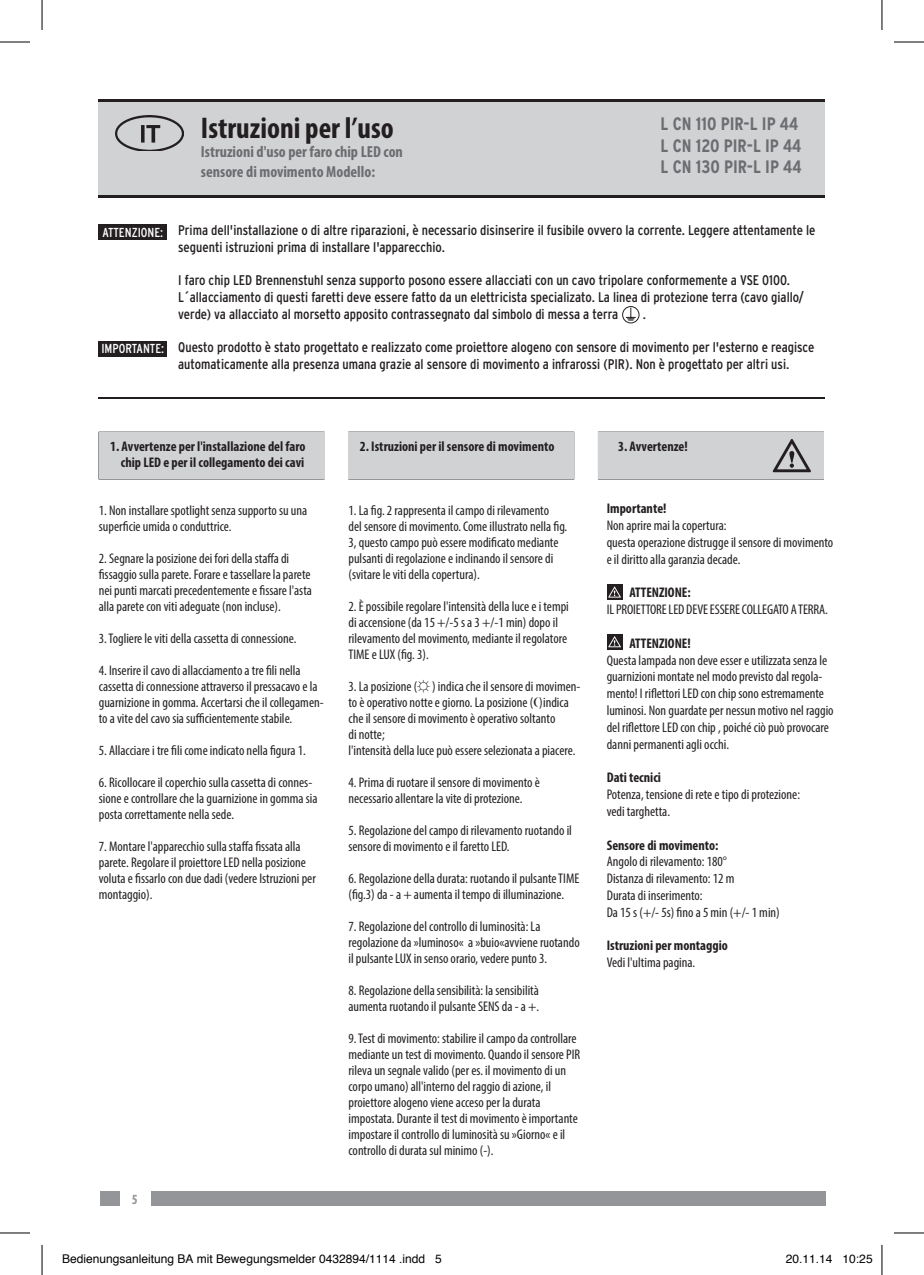
<style>
.page{position:relative;width:924px;height:1275px;background:#fff}
.page>*{position:absolute;margin:0;border:0;box-sizing:border-box;transform-origin:0 0}
.t1{font:700 condensed 30px "Myriad Pro";color:#231f20}
.t2{font:700 condensed 18px/21.6px "Interstate";color:#6c6d70}
.t3{font:700 condensed 16px/19.2px "Myriad Pro";color:#6c6d70}
.t4{font:condensed 14px/16px "Myriad Pro";color:#231f20}
.t5{font:condensed 14px/16.8px "Interstate";color:#231f20}
.t6{font:700 condensed 14px/16px "Myriad Pro";color:#231f20;text-align:right}
.t7{font:700 condensed 14px "Myriad Pro";color:#939598}
.t8{font:condensed 13px "Interstate";color:#fff}
.t9{font:12px "Helvetica";color:#000}
.s1{font-family:"Arial";font-stretch:normal}
</style>
<div class="page">
<div style="left:99px;top:101px;width:725px;height:97px;background:#d1d2d4"></div>
<hr style="left:99px;top:99px;width:725px;height:3px;background:#231f20">
<hr style="left:99px;top:195px;width:725px;height:3px;background:#231f20">
<div style="left:151px;top:1191px;width:674px;height:14px;background:#939598"></div>
<div style="left:100px;top:1191px;width:20px;height:14px;background:#939598"></div>
<div style="left:348px;top:432px;width:225px;height:47px;background:#d1d2d4"></div>
<div style="left:598px;top:432px;width:225px;height:47px;background:#d1d2d4"></div>
<div style="left:99px;top:432px;width:225px;height:47px;background:#d1d2d4"></div>
<div style="left:99px;top:225px;width:68px;height:15px;background:#231f20"></div>
<div style="left:99px;top:341px;width:68px;height:15px;background:#231f20"></div>
<hr style="left:99px;top:398px;width:725px;height:1px;background:#231f20">
<img style="left:116px;top:116px;width:68px;height:35px">
<svg style="left:772px;top:439px;width:38px;height:33px"></svg>
<svg style="left:607px;top:584px;width:15px;height:16px"></svg>
<svg style="left:608px;top:586px;width:12px;height:11px"></svg>
<svg style="left:607px;top:634px;width:15px;height:15px"></svg>
<svg style="left:608px;top:636px;width:12px;height:11px"></svg>
<svg style="left:622px;top:306px;width:17px;height:17px"></svg>
<hr style="left:0;top:42px;width:30px;height:1px;background:#000">
<hr style="left:893px;top:42px;width:30px;height:1px;background:#000">
<hr style="left:0;top:1232px;width:30px;height:1px;background:#000">
<hr style="left:893px;top:1232px;width:30px;height:1px;background:#000">
<hr style="left:42px;top:0;width:1px;height:30px;background:#000">
<hr style="left:42px;top:1245px;width:1px;height:30px;background:#000">
<hr style="left:881px;top:0;width:1px;height:30px;background:#000">
<hr style="left:881px;top:1245px;width:1px;height:30px;background:#000">
<h1 class="t1" style="left:201px;top:109px;width:194px">Istruzioni per l’uso</h1>
<p class="t3" style="left:201px;top:142px;width:203px">Istruzioni d'uso per faro chip LED con sensore di movimento Modello:</p>
<p class="t2" style="left:660px;top:113px;width:142px">L CN 110 PIR-L IP 44<br>L CN 120 PIR-L IP 44<br>L CN 130 PIR-L IP 44</p>
<p class="t8" style="left:102px;top:225px;width:62px">ATTENZIONE:</p>
<p class="t8" style="left:101px;top:341px;width:64px">IMPORTANTE:</p>
<p class="t5" style="left:178px;top:221px;width:638px">Prima dell'installazione o di altre riparazioni, è necessario disinserire il fusibile ovvero la corrente. Leggere attentamente le seguenti istruzioni prima di installare l'apparecchio.</p>
<p class="t5" style="left:178px;top:272px;width:626px">I faro chip LED Brennenstuhl senza supporto posono essere allacciati con un cavo tripolare conformemente a VSE 0100.<br>L´allacciamento di questi faretti deve essere fatto da un elettricista specializato. La linea di protezione terra (cavo giallo/ verde) va allacciato al morsetto apposito contrassegnato dal simbolo di messa a terra</p>
<p class="t5" style="left:642px;top:305px;width:5px">.</p>
<p class="t5" style="left:178px;top:339px;width:637px">Questo prodotto è stato progettato e realizzato come proiettore alogeno con sensore di movimento per l'esterno e reagisce automaticamente alla presenza umana grazie al sensore di movimento a infrarossi (PIR). Non è progettato per altri usi.</p>
<p class="t6" style="left:110px;top:438px;width:197px">1. Avvertenze per l'installazione del faro chip LED e per il collegamento dei cavi</p>
<p class="t4" style="left:99px;top:502px;width:210px">1. Non installare spotlight senza supporto su una superficie umida o conduttrice.</p>
<p class="t4" style="left:99px;top:550px;width:215px">2. Segnare la posizione dei fori della staffa di fissaggio sulla parete. Forare e tassellare la parete nei punti marcati precedentemente e fissare l'asta alla parete con viti adeguate (non incluse).</p>
<p class="t4" style="left:99px;top:630px;width:199px">3. Togliere le viti della cassetta di connessione.</p>
<p class="t4" style="left:99px;top:662px;width:226px">4. Inserire il cavo di allacciamento a tre fili nella cassetta di connessione attraverso il pressacavo e la guarnizione in gomma. Accertarsi che il collegamen&shy;to a vite del cavo sia sufficientemente stabile.</p>
<p class="t4" style="left:99px;top:742px;width:208px">5. Allacciare i tre fili come indicato nella figura 1.</p>
<p class="t4" style="left:99px;top:774px;width:220px">6. Ricollocare il coperchio sulla cassetta di connes&shy;sione e controllare che la guarnizione in gomma sia posta correttamente nella sede.</p>
<p class="t4" style="left:99px;top:838px;width:218px">7. Montare l'apparecchio sulla staffa fissata alla parete. Regolare il proiettore LED nella posizione voluta e fissarlo con due dadi (vedere Istruzioni per montaggio).</p>
<p class="t7" style="left:132px;top:1190px;width:7px">5</p>
<p class="t6" style="left:359px;top:438px;width:196px">2. Istruzioni per il sensore di movimento</p>
<p class="t4" style="left:348px;top:502px;width:220px">1. La fig. 2 rappresenta il campo di rilevamento<br>del sensore di movimento. Come illustrato nella fig.<br>3, questo campo può essere modificato mediante pulsanti di regolazione e inclinando il sensore di (svitare le viti della copertura).</p>
<p class="t4" style="left:348px;top:598px;width:222px">2. È possibile regolare l'intensità della luce e i tempi di accensione (da 15 +/-5 s a 3 +/-1 min) dopo il rilevamento del movimento, mediante il regolatore TIME e LUX (fig. 3).</p>
<p class="t4" style="left:348px;top:678px;width:233px">3. La posizione (<span class="s1">☼</span> ) indica che il sensore di movimen&shy;to è operativo notte e giorno. La posizione ( )indica che il sensore di movimento è operativo soltanto<br>di notte;<br>l'intensità della luce può essere selezionata a piacere.</p>
<p class="t4" style="left:348px;top:774px;width:193px">4. Prima di ruotare il sensore di movimento è necessario allentare la vite di protezione.</p>
<p class="t4" style="left:348px;top:822px;width:225px">5. Regolazione del campo di rilevamento ruotando il sensore di movimento e il faretto LED.</p>
<p class="t4" style="left:348px;top:870px;width:232px">6. Regolazione della durata: ruotando il pulsante TIME (fig.3) da - a + aumenta il tempo di illuminazione.</p>
<p class="t4" style="left:348px;top:918px;width:232px">7. Regolazione del controllo di luminosità: La regolazione da »luminoso« a »buio«avviene ruotando il pulsante LUX in senso orario, vedere punto 3.</p>
<p class="t4" style="left:348px;top:982px;width:192px">8. Regolazione della sensibilità: la sensibilità aumenta ruotando il pulsante SENS da - a +.</p>
<p class="t4" style="left:348px;top:1030px;width:233px">9. Test di movimento: stabilire il campo da controllare mediante un test di movimento. Quando il sensore PIR rileva un segnale valido (per es. il movimento di un corpo umano) all'interno del raggio di azione, il proiettore alogeno viene acceso per la durata impostata. Durante il test di movimento è importante impostare il controllo di luminosità su »Giorno« e il controllo di durata sul minimo (-).</p>
<p class="t6" style="left:617px;top:438px;width:71px">3. Avvertenze!</p>
<p class="t6" style="left:606px;top:500px;width:61px">Importante!</p>
<p class="t4" style="left:606px;top:517px;width:228px;line-height:16.8px">Non aprire mai la copertura:<br>questa operazione distrugge il sensore di movimento e il diritto alla garanzia decade.</p>
<p class="t6" style="left:629px;top:584px;width:63px">ATTENZIONE:</p>
<p class="t4" style="left:606px;top:601px;width:222px">IL PROIETTORE LED DEVE ESSERE COLLEGATO A TERRA.</p>
<p class="t6" style="left:629px;top:635px;width:63px">ATTENZIONE!</p>
<p class="t4" style="left:606px;top:651px;width:228px;line-height:16.8px">Questa lampada non deve esser e utilizzata senza le guarnizioni montate nel modo previsto dal regola&shy;mento! I riflettori LED con chip sono estremamente luminosi. Non guardate per nessun motivo nel raggio del riflettore LED con chip , poiché ciò può provocare danni permanenti agli occhi.</p>
<p class="t6" style="left:606px;top:769px;width:56px">Dati tecnici</p>
<p class="t4" style="left:606px;top:786px;width:195px;line-height:16.8px">Potenza, tensione di rete e tipo di protezione: vedi targhetta.</p>
<p class="t6" style="left:606px;top:836px;width:113px">Sensore di movimento:</p>
<p class="t4" style="left:606px;top:853px;width:174px;line-height:16.8px">Angolo di rilevamento: 180°<br>Distanza di rilevamento: 12 m<br>Durata di inserimento:<br>Da 15 s (+/- 5s) fino a 5 min (+/- 1 min)</p>
<p class="t6" style="left:606px;top:937px;width:123px">Istruzioni per montaggio</p>
<p class="t4" style="left:606px;top:954px;width:90px">Vedi l'ultima pagina.</p>
<p class="t9" style="left:62px;top:1249px;width:381px">Bedienungsanleitung BA mit Bewegungsmelder 0432894/1114 .indd 5</p>
<p class="t9" style="left:785px;top:1249px;width:88px">20.11.14 10:25</p>
</div>
